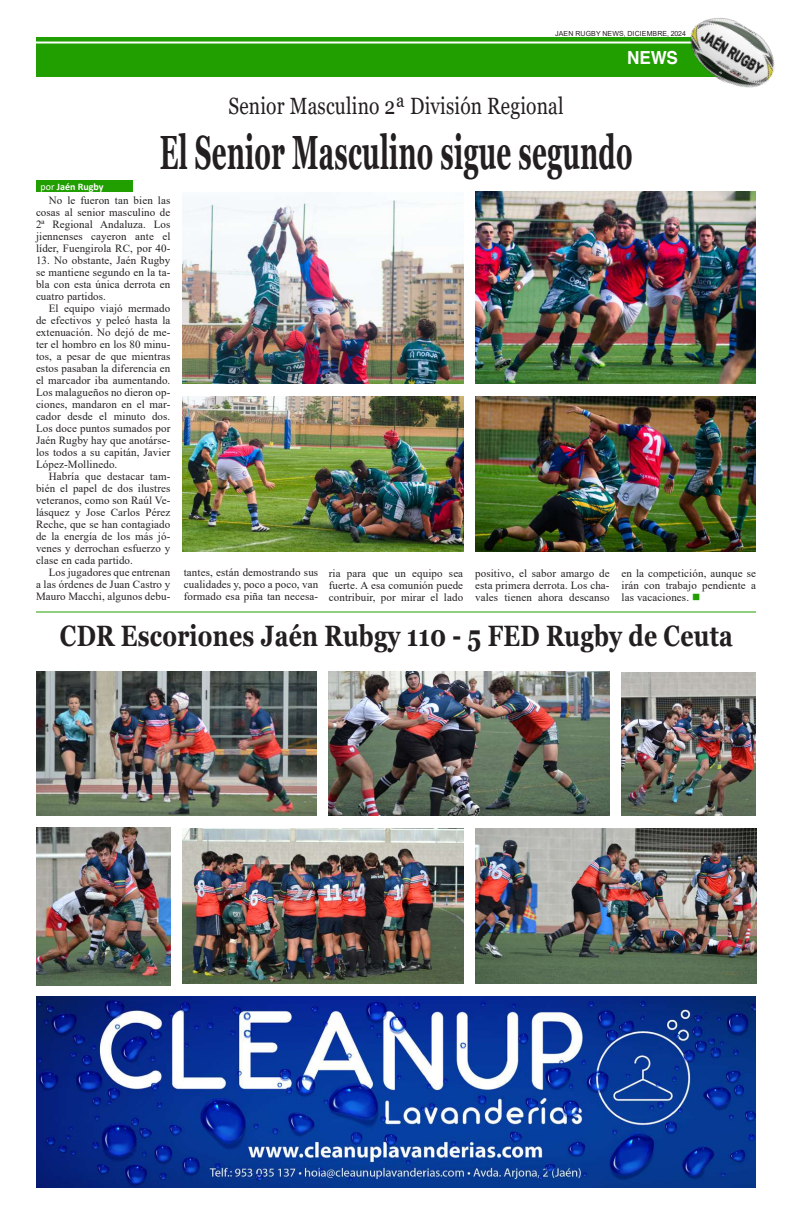
<style>
.page{position:relative;width:792px;height:1224px;background:#fff}
.page>*{position:absolute;margin:0;border:0;box-sizing:border-box;transform-origin:0 0}
.t1{font:700 48px "Georgia";letter-spacing:.01em;color:#231f20;scale:.54 1}
.t2{font:700 29.4px "Georgia";letter-spacing:.01em;color:#231f20;scale:.79 1}
.t3{font:23.5px "Georgia";letter-spacing:.01em;color:#231f20;scale:.82 1}
.t4{font:700 18px "Helvetica";color:#fff;scale:.95 1}
.t5{font:11px/12px "Times New Roman";letter-spacing:.01em;color:#231f20;text-align:justify}
.t6{font:700 10px "Calibri";color:#fff}
.t7{font:7px "Arial";letter-spacing:.015em;color:#231f20}
.s1{font-weight:400}
.s2{color:#219e00}
</style>
<div class="page">
<div style="left:36px;top:38px;width:720px;height:39px;background:#219e00"></div>
<hr style="left:36px;top:42px;width:720px;height:2px;background:#fff">
<img style="left:678px;top:17px;width:97px;height:71px">
<div style="left:36px;top:180px;width:96px;height:12px;background:#219e00"></div>
<img style="left:36px;top:996px;width:720px;height:192px">
<img style="left:182px;top:199px;width:281px;height:185px">
<img style="left:182px;top:396px;width:281px;height:156px">
<img style="left:475px;top:192px;width:281px;height:192px">
<img style="left:475px;top:396px;width:281px;height:156px">
<hr style="left:36px;top:612px;width:720px;height:1px;background:#219e00">
<img style="left:37px;top:672px;width:280px;height:144px">
<img style="left:36px;top:828px;width:134px;height:157px">
<img style="left:622px;top:672px;width:134px;height:144px">
<img style="left:329px;top:672px;width:281px;height:144px">
<img style="left:475px;top:828px;width:281px;height:156px">
<img style="left:182px;top:828px;width:281px;height:156px">
<p class="t7" style="left:555px;top:29px;width:132px">JAEN RUGBY NEWS, DICIEMBRE, 2024</p>
<h3 class="t4" style="left:627px;top:43px;width:55px">NEWS</h3>
<h3 class="t3" style="left:229px;top:92px;width:410px">Senior Masculino 2ª División Regional</h3>
<h1 class="t1" style="left:160px;top:122px;width:877px">El Senior Masculino sigue segundo</h1>
<p class="t6" style="left:41px;top:179px;width:64px"><span class="s1">por</span> Jaén Rugby</p>
<p class="t5" style="left:36px;top:194px;width:136px;text-indent:13px">No le fueron tan bien las cosas al senior masculino de 2ª Regional Andaluza. Los jiennenses cayeron ante el líder, Fuengirola RC, por 40-</p>
<p class="t5" style="left:36px;top:254px;width:136px">13. No obstante, Jaén Rugby se mantiene segundo en la ta&shy;bla con esta única derrota en cuatro partidos.</p>
<p class="t5" style="left:36px;top:302px;width:136px;text-indent:13px">El equipo viajó mermado de efectivos y peleó hasta la extenuación. No dejó de me&shy;ter el hombro en los 80 minu&shy;tos, a pesar de que mientras estos pasaban la diferencia en el marcador iba aumentando.<br>Los malagueños no dieron op&shy;ciones, mandaron en el mar&shy;cador desde el minuto dos.<br>Los doce puntos sumados por Jaén Rugby hay que anotárse&shy;los todos a su capitán, Javier López-Mollinedo.</p>
<p class="t5" style="left:36px;top:470px;width:136px;text-indent:13px">Habría que destacar tam&shy;bién el papel de dos ilustres veteranos, como son Raúl Ve&shy;lásquez y Jose Carlos Pérez Reche, que se han contagiado de la energía de los más jó&shy;venes y derrochan esfuerzo y clase en cada partido.</p>
<p class="t5" style="left:36px;top:566px;width:136px;text-indent:13px">Los jugadores que entrenan a las órdenes de Juan Castro y Mauro Macchi, algunos debu-</p>
<p class="t5" style="left:184px;top:566px;width:136px">tantes, están demostrando sus cualidades y, poco a poco, van formado esa piña tan necesa-</p>
<p class="t5" style="left:329px;top:567px;width:136px">ria para que un equipo sea fuerte. A esa comunión puede contribuir, por mirar el lado</p>
<p class="t5" style="left:475px;top:567px;width:136px">positivo, el sabor amargo de esta primera derrota. Los cha&shy;vales tienen ahora descanso</p>
<p class="t5" style="left:622px;top:567px;width:136px">en la competición, aunque se irán con trabajo pendiente a las vacaciones. <span class="s2">■</span></p>
<h2 class="t2" style="left:60px;top:617px;width:853px">CDR Escoriones Jaén Rubgy 110 - 5 FED Rugby de Ceuta</h2>
</div>
